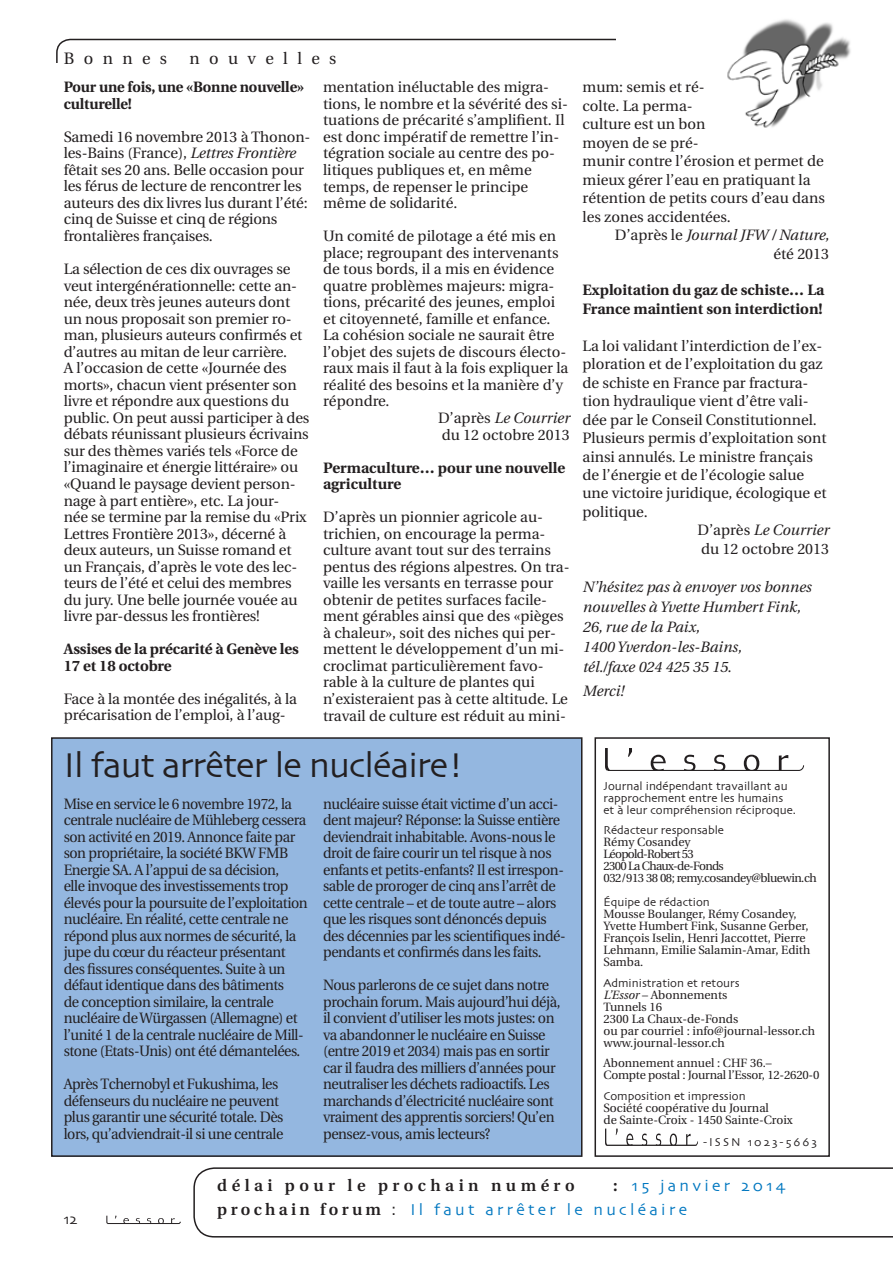
<style>
.page{position:relative;width:893px;height:1263px;background:#fff}
.page>*{position:absolute;margin:0;border:0;box-sizing:border-box;transform-origin:0 0}
.t1{font:36px "Skia";letter-spacing:-.025em;color:#231f20}
.t2{font:16.5px/24.8px "Skia";letter-spacing:.2em;color:#0077c0}
.t3{font:600 16.5px "Utopia";letter-spacing:.27em;color:#231f20}
.t4{font:16.5px "Utopia";letter-spacing:.57em;color:#231f20}
.t5{font:15px/16.5px "Utopia";letter-spacing:-.01em;color:#231f20}
.t6{font:15px/16.5px "Utopia";letter-spacing:-.03em;color:#231f20;scale:.95 1}
.t7{font:italic 15px/20px "Utopia";color:#231f20;text-align:right}
.t8{font:700 15px/16.5px "Utopia";color:#231f20}
.t9{font:15px "Skia";color:#231f20}
.t10{font:12px/12px "Utopia";color:#231f20}
.t11{font:12px/12px "Skia";color:#231f20}
.t12{font:12px/12px "Utopia";letter-spacing:-.04em;color:#231f20}
.t13{font:12px/12px "Utopia";letter-spacing:-.02em;color:#231f20}
.t14{font:12px "Skia";letter-spacing:.17em;color:#231f20}
.s1{font-style:italic}
.s2{font-style:normal}
.s3{font-family:"Utopia";font-weight:600;color:#231f20}
.s4{color:#231f20}
</style>
<div class="page">
<svg style="left:106px;top:1216px;width:75px;height:8px"></svg>
<div style="left:56px;top:39px;width:573px;height:56px;border:2px solid #231f20;border-radius:14px"></div>
<div style="left:617px;top:31px;width:17px;height:71px;background:#fff"></div>
<div style="left:51px;top:63px;width:580px;height:37px;background:#fff"></div>
<svg style="left:193px;top:1167px;width:700px;height:70px"></svg>
<div style="left:52px;top:738px;width:530px;height:418px;background:#94b7e0"></div>
<div style="left:51px;top:737px;width:531px;height:420px;border:2px solid #231f20"></div>
<svg style="left:605px;top:748px;width:200px;height:23px"></svg>
<svg style="left:605px;top:1128px;width:93px;height:18px"></svg>
<div style="left:594px;top:737px;width:236px;height:420px;border:2px solid #231f20"></div>
<img style="left:727px;top:19px;width:124px;height:109px">
<p class="t4" style="left:64px;top:49px;width:105px">Bonnes</p>
<p class="t4" style="left:190px;top:49px;width:148px">nouvelles</p>
<p class="t8" style="left:64px;top:79px;width:242px">Pour une fois, une «Bonne nouvelle» culturelle!</p>
<p class="t5" style="left:64px;top:129px;width:248px">Samedi 16 novembre 2013 à Thonon&shy;les-Bains (France), <span class="s1">Lettres Frontière </span>fêtait ses 20 ans. Belle occasion pour les férus de lecture de rencontrer les auteurs des dix livres lus durant l’été: cinq de Suisse et cinq de régions frontalières françaises.</p>
<p class="t5" style="left:64px;top:261px;width:247px">La sélection de ces dix ouvrages se veut intergénérationnelle: cette an&shy;née, deux très jeunes auteurs dont un nous proposait son premier ro&shy;man, plusieurs auteurs confirmés et d’autres au mitan de leur carrière.<br>A l’occasion de cette «Journée des morts», chacun vient présenter son livre et répondre aux questions du public. On peut aussi participer à des débats réunissant plusieurs écrivains sur des thèmes variés tels «Force de l’imaginaire et énergie littéraire» ou «Quand le paysage devient person&shy;nage à part entière», etc. La jour-<br>née se termine par la remise du «Prix Lettres Frontière 2013», décerné à deux auteurs, un Suisse romand et un Français, d’après le vote des lec&shy;teurs de l’été et celui des membres du jury. Une belle journée vouée au livre par-dessus les frontières!</p>
<p class="t8" style="left:64px;top:641px;width:236px">Assises de la précarité à Genève les<br>17 et 18 octobre</p>
<p class="t5" style="left:64px;top:691px;width:235px">Face à la montée des inégalités, à la précarisation de l’emploi, à l’aug-</p>
<p class="t5" style="left:323px;top:79px;width:246px">mentation inéluctable des migra&shy;tions, le nombre et la sévérité des si&shy;tuations de précarité s’amplifient. Il est donc impératif de remettre l’in&shy;tégration sociale au centre des po&shy;litiques publiques et, en même temps, de repenser le principe même de solidarité.</p>
<p class="t5" style="left:323px;top:228px;width:235px">Un comité de pilotage a été mis en</p>
<p class="t5" style="left:323px;top:245px;width:237px">place; regroupant des intervenants</p>
<p class="t5" style="left:323px;top:261px;width:233px">de tous bords, il a mis en évidence</p>
<p class="t5" style="left:323px;top:278px;width:233px">quatre problèmes majeurs: migra-</p>
<p class="t5" style="left:323px;top:294px;width:233px">tions, précarité des jeunes, emploi</p>
<p class="t5" style="left:323px;top:311px;width:229px">et citoyenneté, famille et enfance.</p>
<p class="t5" style="left:323px;top:327px;width:233px">La cohésion sociale ne saurait être</p>
<p class="t5" style="left:323px;top:344px;width:245px">l’objet des sujets de discours électo-</p>
<p class="t5" style="left:323px;top:360px;width:247px">raux mais il faut à la fois expliquer la</p>
<p class="t5" style="left:323px;top:377px;width:241px">réalité des besoins et la manière d’y</p>
<p class="t5" style="left:323px;top:393px;width:68px">répondre.</p>
<p class="t7" style="left:438px;top:408px;width:133px"><span class="s2">D’après</span> Le Courrier</p>
<p class="t5" style="left:442px;top:426px;width:130px">du 12 octobre 2013</p>
<p class="t8" style="left:323px;top:459px;width:244px">Permaculture… pour une nouvelle agriculture</p>
<p class="t5" style="left:323px;top:509px;width:248px">D’après un pionnier agricole au&shy;trichien, on encourage la perma&shy;culture avant tout sur des terrains pentus des régions alpestres. On tra&shy;vaille les versants en terrasse pour obtenir de petites surfaces facile&shy;ment gérables ainsi que des «pièges à chaleur», soit des niches qui per&shy;mettent le développement d’un mi&shy;croclimat particulièrement favo&shy;rable à la culture de plantes qui n’existeraient pas à cette altitude. Le travail de culture est réduit au mini-</p>
<h1 class="t1" style="left:64px;top:744px;width:402px">Il faut arrêter le nucléaire!</h1>
<p class="t6" style="left:64px;top:795px;width:258px">Mise en service le 6 novembre 1972, la centrale nucléaire de Mühleberg cessera son activité en 2019. Annonce faite par son propriétaire, la société BKW FMB Energie SA. A l’appui de sa décision,<br>elle invoque des investissements trop élevés pour la poursuite de l’exploitation nucléaire. En réalité, cette centrale ne répond plus aux normes de sécurité, la jupe du cœur du réacteur présentant des fissures conséquentes. Suite à un défaut identique dans des bâtiments<br>de conception similaire, la centrale nucléaire de Würgassen (Allemagne) et l’unité 1 de la centrale nucléaire de Mill&shy;stone (Etats-Unis) ont été démantelées.</p>
<p class="t6" style="left:64px;top:1076px;width:233px">Après Tchernobyl et Fukushima, les défenseurs du nucléaire ne peuvent plus garantir une sécurité totale. Dès lors, qu’adviendrait-il si une centrale</p>
<p class="t6" style="left:323px;top:795px;width:257px">nucléaire suisse était victime d’un acci&shy;dent majeur? Réponse: la Suisse entière deviendrait inhabitable. Avons-nous le droit de faire courir un tel risque à nos enfants et petits-enfants? Il est irrespon&shy;sable de proroger de cinq ans l’arrêt de cette centrale – et de toute autre – alors que les risques sont dénoncés depuis des décennies par les scientifiques indé&shy;pendants et confirmés dans les faits.</p>
<p class="t6" style="left:323px;top:977px;width:251px">Nous parlerons de ce sujet dans notre prochain forum. Mais aujourd’hui déjà, il convient d’utiliser les mots justes: on va abandonner le nucléaire en Suisse (entre 2019 et 2034) mais pas en sortir car il faudra des milliers d’années pour neutraliser les déchets radioactifs. Les marchands d’électricité nucléaire sont vraiment des apprentis sorciers! Qu’en pensez-vous, amis lecteurs?</p>
<p class="t5" style="left:582px;top:78px;width:244px;line-height:18.5px">mum: semis et ré-<br>colte. La perma-<br>culture est un bon<br>moyen de se pré-<br>munir contre l’érosion et permet de mieux gérer l’eau en pratiquant la rétention de petits cours d’eau dans les zones accidentées.</p>
<p class="t7" style="left:615px;top:226px;width:216px;line-height:18.5px"><span class="s2">D’après le</span> Journal JFW / Nature, <span class="s2">été 2013</span></p>
<p class="t8" style="left:582px;top:281px;width:243px;line-height:18.5px">Exploitation du gaz de schiste… La<br>France maintient son interdiction!</p>
<p class="t5" style="left:582px;top:338px;width:241px">La loi validant l’interdiction de l’ex-</p>
<p class="t5" style="left:582px;top:356px;width:242px">ploration et de l’exploitation du gaz</p>
<p class="t5" style="left:582px;top:375px;width:227px">de schiste en France par fractura-</p>
<p class="t5" style="left:582px;top:393px;width:228px">tion hydraulique vient d’être vali-</p>
<p class="t5" style="left:582px;top:412px;width:236px">dée par le Conseil Constitutionnel.</p>
<p class="t5" style="left:582px;top:430px;width:246px">Plusieurs permis d’exploitation sont</p>
<p class="t5" style="left:582px;top:448px;width:232px">ainsi annulés. Le ministre français</p>
<p class="t5" style="left:582px;top:467px;width:223px">de l’énergie et de l’écologie salue</p>
<p class="t5" style="left:582px;top:485px;width:246px">une victoire juridique, écologique et</p>
<p class="t5" style="left:582px;top:504px;width:67px">politique.</p>
<p class="t7" style="left:698px;top:520px;width:133px"><span class="s2">D’après</span> Le Courrier</p>
<p class="t5" style="left:701px;top:541px;width:130px">du 12 octobre 2013</p>
<p class="t7" style="left:582px;top:577px;width:230px;text-align:left">N’hésitez pas à envoyer vos bonnes nouvelles à Yvette Humbert Fink,<br>26, rue de la Paix,<br>1400 Yverdon-les-Bains,<br>tél./faxe 024 425 35 15.</p>
<p class="t7" style="left:582px;top:681px;width:43px">Merci!</p>
<p class="t11" style="left:603px;top:780px;width:194px">Journal indépendant travaillant au rapprochement entre les humains et à leur compréhension réciproque.</p>
<p class="t11" style="left:603px;top:825px;width:122px">Rédacteur responsable</p>
<p class="t12" style="left:603px;top:836px;width:215px">Rémy Cosandey<br>Léopold-Robert 53<br>2300 La Chaux-de-Fonds<br>032/913 38 08; remy.cosandey@bluewin.ch</p>
<p class="t11" style="left:603px;top:897px;width:108px">Équipe de rédaction</p>
<p class="t10" style="left:603px;top:908px;width:208px">Mousse Boulanger, Rémy Cosandey,<br>Yvette Humbert Fink, Susanne Gerber,<br>François Iselin, Henri Jaccottet, Pierre<br>Lehmann, Emilie Salamin-Amar, Edith<br>Samba.</p>
<p class="t11" style="left:603px;top:978px;width:138px">Administration et retours</p>
<p class="t10" style="left:603px;top:989px;width:213px"><span class="s1">L’Essor</span> – Abonnements<br>Tunnels 16<br>2300 La Chaux-de-Fonds<br>ou par courriel : info@journal-lessor.ch www.journal-lessor.ch</p>
<p class="t13" style="left:603px;top:1057px;width:217px">Abonnement annuel : CHF 36.–<br>Compte postal : Journal l’Essor, 12-2620-0</p>
<p class="t11" style="left:603px;top:1091px;width:144px">Composition et impression</p>
<p class="t10" style="left:603px;top:1102px;width:191px">Société coopérative du Journal<br>de Sainte-Croix - 1450 Sainte-Croix</p>
<p class="t14" style="left:703px;top:1135px;width:115px">-ISSN 1023-5663</p>
<p class="t9" style="left:64px;top:1210px;width:15px">12</p>
<p class="t3" style="left:217px;top:1176px;width:359px">délai pour le prochain numéro</p>
<p class="t2" style="left:217px;top:1174px;width:570px;text-indent:396px"><span class="s3">:</span> 15 janvier 2014 <span class="s3">prochain forum</span> <span class="s4">:</span> Il faut arrêter le nucléaire</p>
</div>
